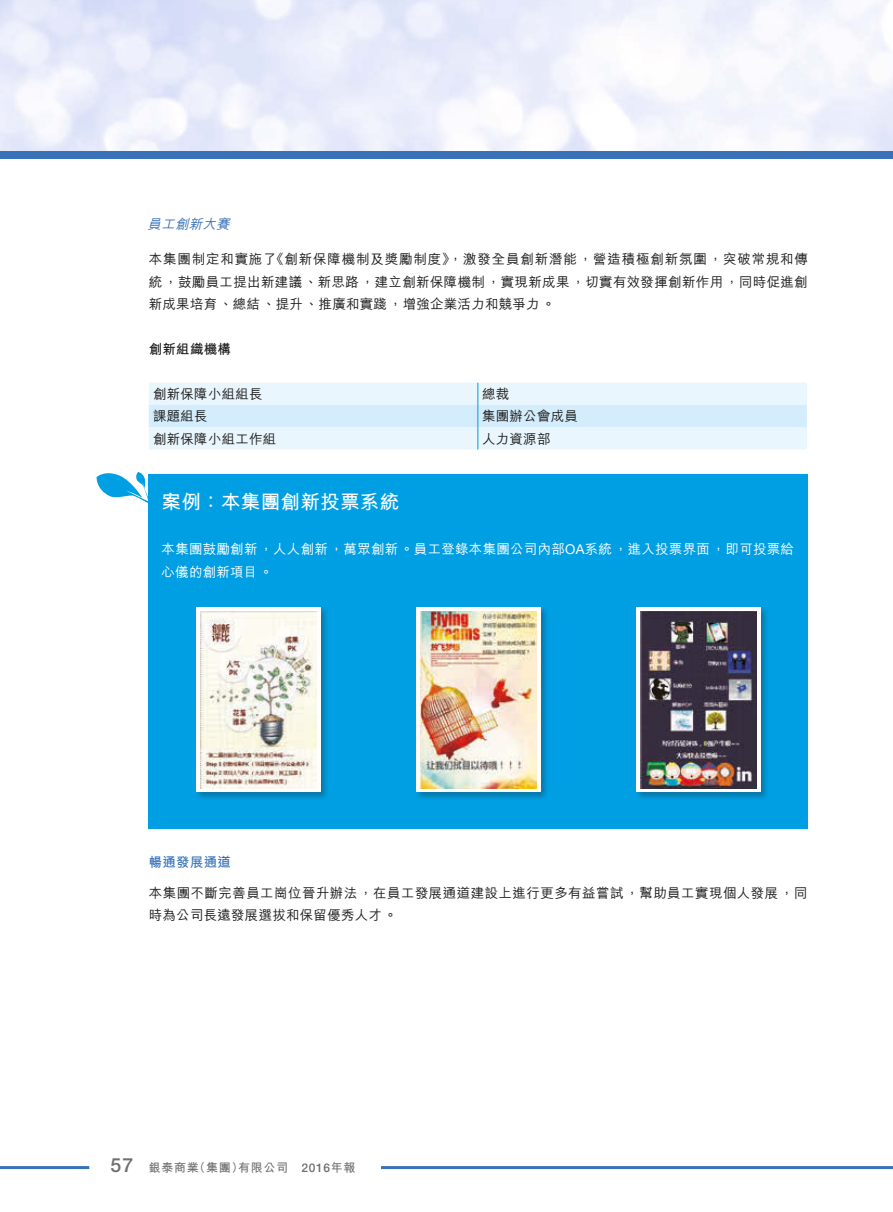
<style>
.page{position:relative;width:893px;height:1212px;background:#fff}
.page>*{position:absolute;margin:0;border:0;box-sizing:border-box;transform-origin:0 0}
.t1{font:700 19.5px "M Hei HK";letter-spacing:.015em;color:#fff}
.t2{font:500 19.5px "Helvetica Neue LT Std";color:#6f6f6f}
.t3{font:500 13.5px/22.5px "M Hei HK";letter-spacing:.025em;color:#1c1c1b}
.t4{font:500 13.5px/22.5px "M Hei HK";letter-spacing:.02em;color:#fff}
.t5{font:500 13.5px "M Hei HK";letter-spacing:.06em;color:#1c1c1b}
.t6{font:700 13.5px "M Hei HK";letter-spacing:.015em;color:#3972b8}
.t7{font:italic 500 13.5px "M Hei HK";color:#3972b8}
.t8{font:700 13.5px "M Hei HK";letter-spacing:.015em;color:#1c1c1b}
.t9{font:700 12px "M Hei HK";letter-spacing:.055em;color:#6f6f6f}
.t10{font:500 12px "Helvetica Neue LT Std";color:#6f6f6f}
.s1{font-family:"Helvetica Neue LT Std";font-weight:400}
.s2{font-family:"M Hei HK";font-weight:700}
</style>
<div class="page">
<div style="left:0;top:151px;width:893px;height:8px;background:#3972b8"></div>
<hr style="left:0;top:1166px;width:89px;height:3px;background:#3972b8">
<hr style="left:381px;top:1166px;width:512px;height:3px;background:#3972b8">
<div style="left:149px;top:474px;width:659px;height:354px;background:#009fe3"></div>
<div style="left:635px;top:606px;width:135px;height:195px;background:#1c1c1b;opacity:.3"></div>
<svg style="left:636px;top:607px;width:125px;height:185px;background:#e0dfe2"></svg>
<img style="left:641px;top:611px;width:115px;height:177px">
<div style="left:195px;top:606px;width:134px;height:195px;background:#1c1c1b;opacity:.3"></div>
<svg style="left:196px;top:607px;width:124px;height:185px;background:#fefefc"></svg>
<img style="left:200px;top:611px;width:116px;height:177px">
<div style="left:415px;top:606px;width:135px;height:195px;background:#1c1c1b;opacity:.3"></div>
<svg style="left:416px;top:607px;width:124px;height:185px;background:#fdfaf3"></svg>
<img style="left:420px;top:611px;width:116px;height:177px">
<svg style="left:96px;top:472px;width:53px;height:43px"></svg>
<svg style="left:149px;top:383px;width:658px;height:66px;background:#e2f2fd"></svg>
<p class="t7" style="left:148px;top:214px;width:88px">員工創新大賽</p>
<p class="t3" style="left:149px;top:247px;width:660px">本集團制定和實施了<br>統，鼓勵員工提出新建議、新思路，建立創新保障機制，實現新成果，切實有效發揮創新作用，同時促進創新成果培育、總結、提升、推廣和實踐，增強企業活力和競爭力。</p>
<p class="t8" style="left:149px;top:339px;width:84px">創新組織機構</p>
<p class="t3" style="left:482px;top:382px;width:29px">總裁</p>
<p class="t5" style="left:270px;top:249px;width:539px">《創新保障機制及獎勵制度，》激發全員創新潛能，營造積極創新氛圍，突破常規和傳</p>
<p class="t3" style="left:153px;top:382px;width:111px">創新保障小組組長</p>
<p class="t3" style="left:153px;top:404px;width:56px">課題組長</p>
<p class="t3" style="left:153px;top:426px;width:125px">創新保障小組工作組</p>
<p class="t3" style="left:482px;top:404px;width:97px">集團辦公會成員</p>
<p class="t3" style="left:482px;top:426px;width:70px">人力資源部</p>
<h1 class="t1" style="left:162px;top:488px;width:239px">案例：本集團創新投票系統</h1>
<p class="t4" style="left:162px;top:537px;width:634px">本集團鼓勵創新，人人創新，萬眾創新。員工登錄本集團公司內部<span class="s1">OA</span>系統，進入投票界面，即可投票給心儀的創新項目。</p>
<p class="t6" style="left:149px;top:852px;width:84px">暢通發展通道</p>
<p class="t3" style="left:149px;top:880px;width:660px">本集團不斷完善員工崗位晉升辦法，在員工發展通道建設上進行更多有益嘗試，幫助員工實現個人發展，同時為公司長遠發展選拔和保留優秀人才。</p>
<h1 class="t2" style="left:111px;top:1153px;width:24px">57</h1>
<p class="t9" style="left:194px;top:1159px;width:52px">（集團）</p>
<p class="t9" style="left:149px;top:1159px;width:52px">銀泰商業</p>
<p class="t9" style="left:238px;top:1159px;width:52px">有限公司</p>
<p class="t10" style="left:302px;top:1160px;width:56px">2016<span class="s2">年報</span></p>
</div>
